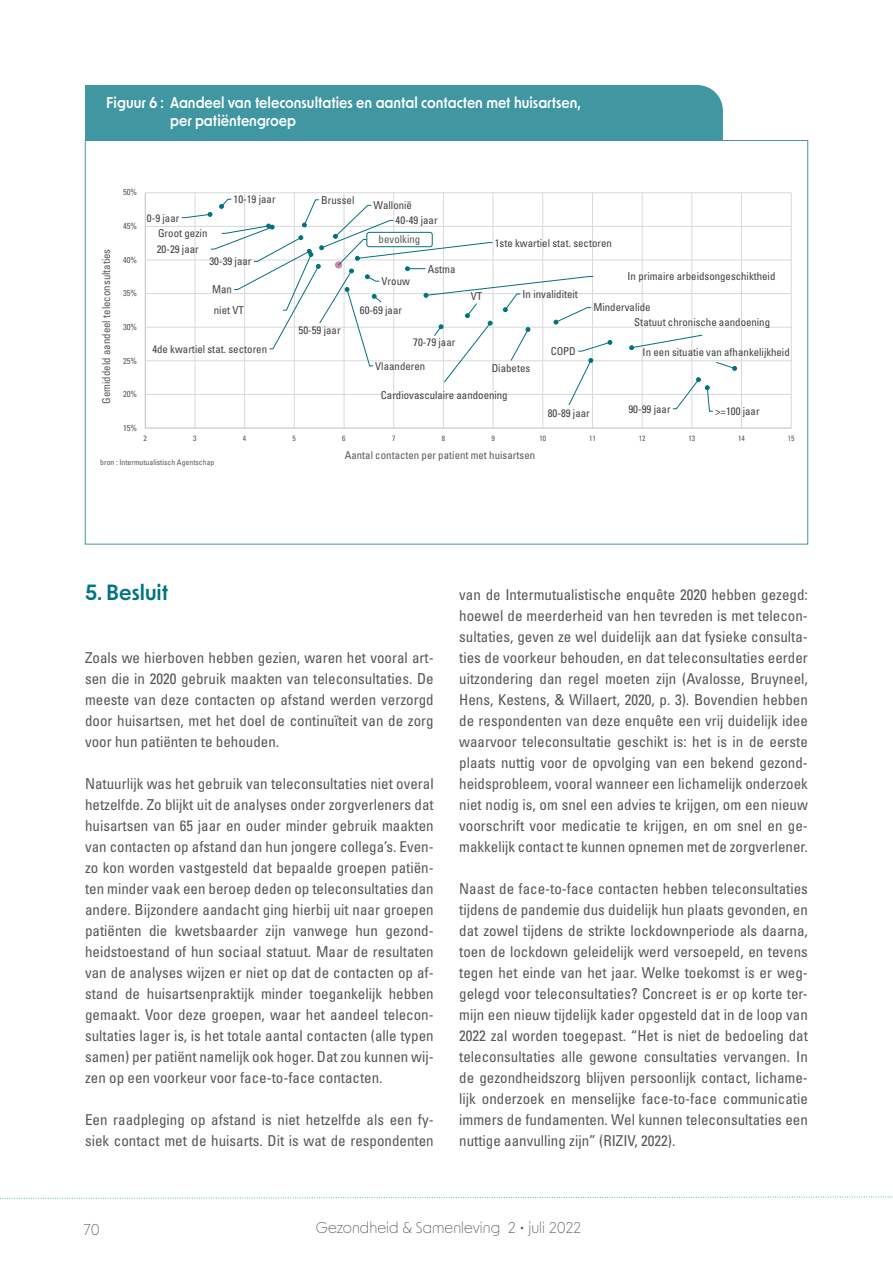
<style>
.page{position:relative;width:893px;height:1263px;background:#fff}
.page>*{position:absolute;margin:0;border:0;box-sizing:border-box;transform-origin:0 0}
.t1{font:600 21px "New Order";color:#007481}
.t2{font:condensed 15px/21px "Univers LT Std";color:#575756;text-align:justify}
.t3{font:600 15px/18px "New Order";color:#fff;scale:.93 1}
.t4{font:300 15px "New Order";color:#53575a}
.t5{font:300 15px "New Order";color:#575756}
.t6{font:condensed 10.8px/15px "Univers";color:#404040}
.t7{font:condensed 10.8px "Univers";letter-spacing:.005em;color:#595959}
.t8{font:condensed 8.55px "Univers";color:#595959}
.t9{font:condensed 7.65px "Univers";letter-spacing:.005em;color:#58595b}
.t10{font:condensed 7.65px "Univers";color:#595959}
</style>
<div class="page">
<svg style="left:0;top:1196px;width:893px;height:3px"></svg>
<hr style="left:145px;top:394px;width:646px;height:1px;background:#d9d9d9">
<hr style="left:145px;top:360px;width:646px;height:1px;background:#d9d9d9">
<hr style="left:145px;top:327px;width:646px;height:1px;background:#d9d9d9">
<hr style="left:145px;top:293px;width:646px;height:1px;background:#d9d9d9">
<hr style="left:145px;top:260px;width:646px;height:1px;background:#d9d9d9">
<hr style="left:145px;top:226px;width:646px;height:1px;background:#d9d9d9">
<hr style="left:145px;top:192px;width:646px;height:1px;background:#d9d9d9">
<hr style="left:195px;top:193px;width:1px;height:235px;background:#d9d9d9">
<hr style="left:244px;top:193px;width:1px;height:235px;background:#d9d9d9">
<hr style="left:294px;top:193px;width:1px;height:235px;background:#d9d9d9">
<hr style="left:344px;top:193px;width:1px;height:235px;background:#d9d9d9">
<hr style="left:393px;top:193px;width:1px;height:235px;background:#d9d9d9">
<hr style="left:443px;top:193px;width:1px;height:235px;background:#d9d9d9">
<hr style="left:493px;top:193px;width:1px;height:235px;background:#d9d9d9">
<hr style="left:542px;top:193px;width:1px;height:235px;background:#d9d9d9">
<hr style="left:592px;top:193px;width:1px;height:235px;background:#d9d9d9">
<hr style="left:642px;top:193px;width:1px;height:235px;background:#d9d9d9">
<hr style="left:692px;top:193px;width:1px;height:235px;background:#d9d9d9">
<hr style="left:741px;top:193px;width:1px;height:235px;background:#d9d9d9">
<hr style="left:791px;top:193px;width:1px;height:235px;background:#d9d9d9">
<hr style="left:145px;top:193px;width:1px;height:235px;background:#bfbfbf">
<hr style="left:145px;top:428px;width:646px;height:1px;background:#bfbfbf">
<svg style="left:672px;top:377px;width:41px;height:35px"></svg>
<svg style="left:629px;top:335px;width:74px;height:15px"></svg>
<svg style="left:716px;top:362px;width:21px;height:9px"></svg>
<svg style="left:181px;top:199px;width:431px;height:207px"></svg>
<div style="left:367px;top:232px;width:65px;height:15px;background:#fff;border-radius:2px"></div>
<div style="left:367px;top:232px;width:65px;height:15px;border:1px solid #007181;border-radius:2px"></div>
<div style="left:85px;top:85px;width:638px;height:55px;background:#4097a1"></div>
<p class="t3" style="left:170px;top:93px;width:443px;text-indent:-64px">Figuur 6 : Aandeel van teleconsultaties en aantal contacten met huisartsen, per patiëntengroep</p>
<p class="t7" style="left:100px;top:404px;width:157px;rotate:-90deg">Gemiddeld aandeel teleconsultaties</p>
<p class="t8" style="left:123px;top:187px;width:16px">50%</p>
<p class="t6" style="left:234px;top:192px;width:44px">10-19 jaar</p>
<p class="t6" style="left:321px;top:192px;width:35px">Brussel</p>
<p class="t6" style="left:373px;top:198px;width:40px">Wallonië</p>
<p class="t8" style="left:123px;top:221px;width:16px">45%</p>
<p class="t8" style="left:123px;top:254px;width:16px">40%</p>
<p class="t8" style="left:123px;top:288px;width:16px">35%</p>
<p class="t6" style="left:147px;top:210px;width:34px">0-9 jaar</p>
<p class="t6" style="left:158px;top:226px;width:51px">Groot gezin</p>
<p class="t6" style="left:157px;top:242px;width:44px">20-29 jaar</p>
<p class="t6" style="left:209px;top:254px;width:44px">30-39 jaar</p>
<p class="t6" style="left:212px;top:282px;width:21px">Man</p>
<p class="t6" style="left:396px;top:213px;width:44px">40-49 jaar</p>
<p class="t7" style="left:379px;top:233px;width:43px">bevolking</p>
<p class="t6" style="left:382px;top:274px;width:30px">Vrouw</p>
<p class="t6" style="left:428px;top:261px;width:29px">Astma</p>
<p class="t6" style="left:495px;top:235px;width:119px">1ste kwartiel stat. sectoren</p>
<p class="t6" style="left:471px;top:288px;width:13px">VT</p>
<p class="t6" style="left:522px;top:286px;width:57px">In invaliditeit</p>
<p class="t6" style="left:628px;top:269px;width:149px">In primaire arbeidsongeschiktheid</p>
<p class="t8" style="left:123px;top:321px;width:16px">30%</p>
<p class="t6" style="left:214px;top:303px;width:32px">niet VT</p>
<p class="t6" style="left:299px;top:322px;width:44px">50-59 jaar</p>
<p class="t6" style="left:360px;top:302px;width:44px">60-69 jaar</p>
<p class="t6" style="left:634px;top:300px;width:137px;text-indent:-41px">Mindervalide<br>Statuut chronische aandoening</p>
<p class="t8" style="left:123px;top:355px;width:16px">25%</p>
<p class="t6" style="left:152px;top:341px;width:116px">4de kwartiel stat. sectoren</p>
<p class="t6" style="left:413px;top:335px;width:44px">70-79 jaar</p>
<p class="t6" style="left:375px;top:358px;width:52px">Vlaanderen</p>
<p class="t6" style="left:492px;top:361px;width:40px">Diabetes</p>
<p class="t6" style="left:551px;top:344px;width:27px">COPD</p>
<p class="t6" style="left:643px;top:344px;width:149px">In een situatie van afhankelijkheid</p>
<p class="t8" style="left:123px;top:389px;width:16px">20%</p>
<p class="t6" style="left:381px;top:387px;width:128px">Cardiovasculaire aandoening</p>
<p class="t6" style="left:548px;top:405px;width:44px">80-89 jaar</p>
<p class="t6" style="left:628px;top:401px;width:44px">90-99 jaar</p>
<p class="t6" style="left:715px;top:404px;width:46px">&gt;=100 jaar</p>
<p class="t8" style="left:123px;top:422px;width:16px">15%</p>
<p class="t10" style="left:144px;top:433px;width:5px">2</p>
<p class="t10" style="left:193px;top:433px;width:5px">3</p>
<p class="t10" style="left:243px;top:433px;width:5px">4</p>
<p class="t10" style="left:293px;top:433px;width:5px">5</p>
<p class="t10" style="left:342px;top:433px;width:5px">6</p>
<p class="t10" style="left:392px;top:433px;width:5px">7</p>
<p class="t10" style="left:442px;top:433px;width:5px">8</p>
<p class="t10" style="left:491px;top:433px;width:5px">9</p>
<p class="t10" style="left:539px;top:433px;width:8px">10</p>
<p class="t10" style="left:589px;top:433px;width:8px">11</p>
<p class="t10" style="left:639px;top:433px;width:8px">12</p>
<p class="t10" style="left:688px;top:433px;width:8px">13</p>
<p class="t10" style="left:738px;top:433px;width:8px">14</p>
<p class="t10" style="left:788px;top:433px;width:8px">15</p>
<p class="t9" style="left:100px;top:458px;width:116px">bron : Intermutualistisch Agentschap</p>
<p class="t7" style="left:345px;top:448px;width:192px">Aantal contacten per patient met huisartsen</p>
<h1 class="t1" style="left:85px;top:579px;width:85px">5. Besluit</h1>
<p class="t2" style="left:85px;top:647px;width:350px">Zoals we hierboven hebben gezien, waren het vooral art&shy;sen die in 2020 gebruik maakten van teleconsultaties. De meeste van deze contacten op afstand werden verzorgd door huisartsen, met het doel de continuïteit van de zorg voor hun patiënten te behouden.</p>
<p class="t2" style="left:85px;top:773px;width:350px">Natuurlijk was het gebruik van teleconsultaties niet overal hetzelfde. Zo blijkt uit de analyses onder zorgverleners dat huisartsen van 65 jaar en ouder minder gebruik maakten van contacten op afstand dan hun jongere collega’s. Even&shy;zo kon worden vastgesteld dat bepaalde groepen patiën&shy;ten minder vaak een beroep deden op teleconsultaties dan andere. Bijzondere aandacht ging hierbij uit naar groepen patiënten die kwetsbaarder zijn vanwege hun gezond&shy;heidstoestand of hun sociaal statuut. Maar de resultaten van de analyses wijzen er niet op dat de contacten op af&shy;stand de huisartsenpraktijk minder toegankelijk hebben gemaakt. Voor deze groepen, waar het aandeel telecon&shy;sultaties lager is, is het totale aantal contacten (alle typen samen) per patiënt namelijk ook hoger. Dat zou kunnen wij&shy;zen op een voorkeur voor face-to-face contacten.</p>
<p class="t2" style="left:85px;top:1109px;width:350px">Een raadpleging op afstand is niet hetzelfde als een fy&shy;siek contact met de huisarts. Dit is wat de respondenten</p>
<p class="t2" style="left:459px;top:584px;width:350px">van de Intermutualistische enquête 2020 hebben gezegd: hoewel de meerderheid van hen tevreden is met telecon&shy;sultaties, geven ze wel duidelijk aan dat fysieke consulta&shy;ties de voorkeur behouden, en dat teleconsultaties eerder uitzondering dan regel moeten zijn (Avalosse, Bruyneel, Hens, Kestens, &amp; Willaert, 2020, p. 3). Bovendien hebben de respondenten van deze enquête een vrij duidelijk idee waarvoor teleconsultatie geschikt is: het is in de eerste plaats nuttig voor de opvolging van een bekend gezond&shy;heidsprobleem, vooral wanneer een lichamelijk onderzoek niet nodig is, om snel een advies te krijgen, om een nieuw voorschrift voor medicatie te krijgen, en om snel en ge&shy;makkelijk contact te kunnen opnemen met de zorgverlener.</p>
<p class="t2" style="left:459px;top:878px;width:350px">Naast de face-to-face contacten hebben teleconsultaties tijdens de pandemie dus duidelijk hun plaats gevonden, en dat zowel tijdens de strikte lockdownperiode als daarna, toen de lockdown geleidelijk werd versoepeld, en tevens tegen het einde van het jaar. Welke toekomst is er weg&shy;gelegd voor teleconsultaties? Concreet is er op korte ter&shy;mijn een nieuw tijdelijk kader opgesteld dat in de loop van 2022 zal worden toegepast. “Het is niet de bedoeling dat teleconsultaties alle gewone consultaties vervangen. In de gezondheidszorg blijven persoonlijk contact, lichame&shy;lijk onderzoek en menselijke face-to-face communicatie immers de fundamenten. Wel kunnen teleconsultaties een nuttige aanvulling zijn” (RIZIV, 2022).</p>
<p class="t5" style="left:84px;top:1220px;width:17px">70</p>
<p class="t4" style="left:316px;top:1218px;width:267px">Gezondheid &amp; Samenleving 2 • juli 2022</p>
</div>
